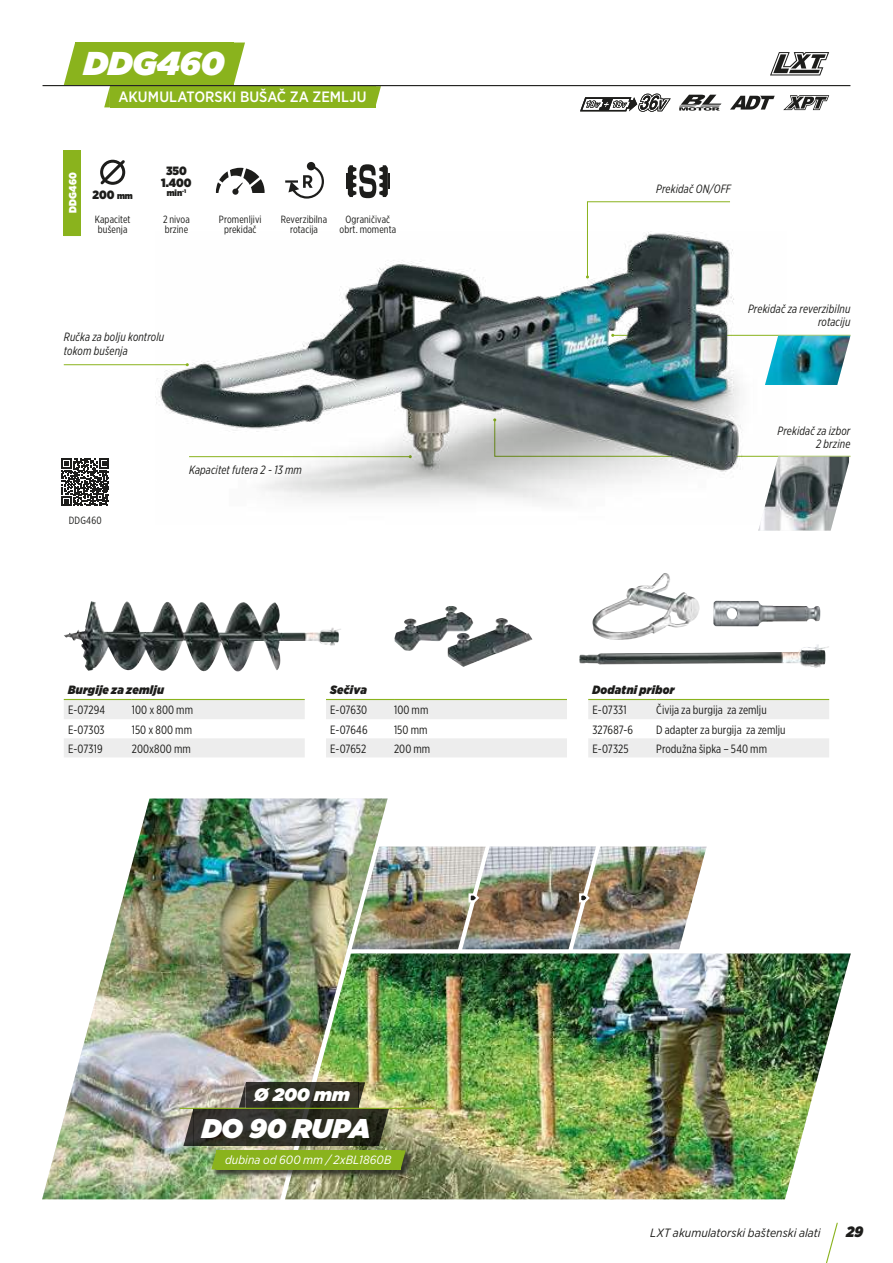
<style>
.page{position:relative;width:893px;height:1263px;background:#fff}
.page>*{position:absolute;margin:0;border:0;box-sizing:border-box;transform-origin:0 0}
.t1{font:italic 900 33px "Gotham";letter-spacing:-.01em;color:#fff}
.t2{font:italic 900 27px "Gotham";letter-spacing:-.01em;color:#fff}
.t3{font:italic 900 18px "Gotham";color:#fff}
.t4{font:500 15px "Gotham Narrow";letter-spacing:.005em;color:#fff}
.t5{font:italic 900 15px "Gotham Narrow";color:#1d1d1b}
.t6{font:12px "Gotham X Narrow";letter-spacing:.005em;color:#1d1d1b}
.t7{font:italic 12px/13.5px "Gotham X Narrow";letter-spacing:.01em;color:#1d1d1b;text-align:right}
.t8{font:italic 900 12px "Gotham Narrow";letter-spacing:.02em;color:#1d1d1b}
.t9{font:italic 12px "Gotham Narrow";letter-spacing:.005em;color:#1d1d1b}
.t10{font:italic 12px "Gotham Narrow";letter-spacing:.01em;color:#fff}
.t11{font:900 12px/12px "Gotham Narrow";color:#1d1d1b;text-align:center}
.t12{font:10.5px/10.5px "Gotham X Narrow";letter-spacing:.01em;color:#1d1d1b;text-align:center}
.t13{font:900 10.5px "Gotham Narrow";letter-spacing:.02em;color:#fff}
.t14{font:900 9px "Gotham Narrow";color:#1d1d1b}
.s1{font-size:9px}
</style>
<div class="page">
<hr style="left:613px;top:335px;width:237px;height:1px;background:#8ab31d">
<svg style="left:587px;top:201px;width:143px;height:30px"></svg>
<hr style="left:64px;top:364px;width:123px;height:1px;background:#8ab31d">
<img style="left:42px;top:798px;width:346px;height:401px">
<img style="left:285px;top:953px;width:566px;height:246px">
<img style="left:155px;top:231px;width:632px;height:269px">
<img style="left:64px;top:602px;width:277px;height:69px">
<img style="left:713px;top:601px;width:107px;height:25px">
<img style="left:592px;top:573px;width:107px;height:67px">
<img style="left:579px;top:644px;width:250px;height:24px">
<img style="left:394px;top:606px;width:107px;height:45px">
<img style="left:352px;top:846px;width:355px;height:103px">
<div style="left:75px;top:43px;width:159px;height:42px;background:#8ab31d"></div>
<svg style="left:64px;top:43px;width:11px;height:42px"></svg>
<svg style="left:234px;top:43px;width:11px;height:41px"></svg>
<svg style="left:770px;top:52px;width:59px;height:23px"></svg>
<div style="left:110px;top:86px;width:265px;height:21px;background:#8ab31d"></div>
<svg style="left:104px;top:86px;width:6px;height:21px"></svg>
<svg style="left:375px;top:86px;width:6px;height:21px"></svg>
<svg style="left:580px;top:94px;width:91px;height:18px"></svg>
<svg style="left:783px;top:95px;width:46px;height:15px"></svg>
<svg style="left:679px;top:95px;width:42px;height:16px"></svg>
<svg style="left:730px;top:96px;width:45px;height:14px"></svg>
<div style="left:64px;top:150px;width:17px;height:85px;background:#8ab31d"></div>
<svg style="left:64px;top:235px;width:17px;height:1px"></svg>
<svg style="left:100px;top:160px;width:26px;height:25px"></svg>
<svg style="left:216px;top:168px;width:49px;height:27px"></svg>
<svg style="left:285px;top:163px;width:39px;height:36px"></svg>
<svg style="left:346px;top:164px;width:43px;height:34px"></svg>
<svg style="left:61px;top:458px;width:48px;height:48px"></svg>
<img style="left:765px;top:336px;width:85px;height:49px">
<svg style="left:493px;top:418px;width:358px;height:84px"></svg>
<img style="left:758px;top:457px;width:91px;height:74px">
<svg style="left:64px;top:700px;width:241px;height:57px"></svg>
<hr style="left:64px;top:699px;width:68px;height:1px;background:#8ab31d">
<hr style="left:132px;top:699px;width:173px;height:1px;background:#8ab31d">
<svg style="left:326px;top:700px;width:241px;height:57px"></svg>
<hr style="left:326px;top:699px;width:68px;height:1px;background:#8ab31d">
<hr style="left:394px;top:699px;width:173px;height:1px;background:#8ab31d">
<svg style="left:588px;top:700px;width:241px;height:57px"></svg>
<hr style="left:588px;top:699px;width:68px;height:1px;background:#8ab31d">
<hr style="left:656px;top:699px;width:173px;height:1px;background:#8ab31d">
<div style="left:211px;top:1150px;width:203px;height:28px;background:#1d1d1b;opacity:.75"></div>
<div style="left:216px;top:1150px;width:185px;height:19px;background:#8ab31d"></div>
<svg style="left:211px;top:1150px;width:5px;height:19px"></svg>
<svg style="left:401px;top:1150px;width:5px;height:19px"></svg>
<svg style="left:193px;top:1109px;width:186px;height:37px;background:#2e2e26"></svg>
<svg style="left:183px;top:1109px;width:10px;height:37px"></svg>
<svg style="left:379px;top:1109px;width:10px;height:37px"></svg>
<svg style="left:246px;top:1082px;width:112px;height:26px;background:#303125"></svg>
<svg style="left:239px;top:1082px;width:7px;height:26px"></svg>
<svg style="left:358px;top:1082px;width:7px;height:26px"></svg>
<hr style="left:180px;top:1108px;width:254px;height:1px;background:#8ab31d">
<hr style="left:43px;top:85px;width:807px;height:1px;background:#1d1d1b">
<svg style="left:826px;top:1222px;width:12px;height:41px"></svg>
<h1 class="t1" style="left:84px;top:40px;width:142px">DDG460</h1>
<p class="t4" style="left:118px;top:87px;width:250px">AKUMULATORSKI BUŠAČ ZA ZEMLJU</p>
<p class="t13" style="left:66px;top:213px;width:43px;rotate:-90deg">DDG460</p>
<p class="t11" style="left:93px;top:189px;width:42px">200 <span class="s1">mm</span></p>
<p class="t11" style="left:161px;top:164px;width:32px">350<br>1.400</p>
<p class="t14" style="left:167px;top:186px;width:21px">min<sup>-1</sup></p>
<p class="t12" style="left:95px;top:214px;width:37px;text-align:left">Kapacitet bušenja</p>
<p class="t12" style="left:163px;top:214px;width:28px;text-align:left">2 nivoa brzine</p>
<p class="t12" style="left:219px;top:214px;width:44px">Promenljivi prekidač</p>
<p class="t12" style="left:281px;top:214px;width:48px">Reverzibilna rotacija</p>
<p class="t12" style="left:339px;top:214px;width:58px">Ograničivač obrt. momenta</p>
<p class="t7" style="left:64px;top:330px;width:102px;text-align:left">Ručka za bolju kontrolu tokom bušenja</p>
<p class="t12" style="left:69px;top:514px;width:34px">DDG460</p>
<p class="t7" style="left:189px;top:462px;width:114px">Kapacitet futera 2 - 13 mm</p>
<p class="t8" style="left:68px;top:682px;width:97px">Burgije za zemlju</p>
<p class="t6" style="left:68px;top:703px;width:39px">E-07294</p>
<p class="t6" style="left:132px;top:703px;width:63px">100 x 800 mm</p>
<p class="t6" style="left:68px;top:722px;width:38px">E-07303</p>
<p class="t6" style="left:132px;top:722px;width:62px">150 x 800 mm</p>
<p class="t6" style="left:68px;top:741px;width:36px">E-07319</p>
<p class="t6" style="left:132px;top:741px;width:61px">200x800 mm</p>
<p class="t8" style="left:330px;top:682px;width:38px">Sečiva</p>
<p class="t6" style="left:330px;top:703px;width:38px">E-07630</p>
<p class="t6" style="left:394px;top:703px;width:36px">100 mm</p>
<p class="t6" style="left:330px;top:722px;width:39px">E-07646</p>
<p class="t6" style="left:394px;top:722px;width:35px">150 mm</p>
<p class="t6" style="left:330px;top:741px;width:38px">E-07652</p>
<p class="t6" style="left:394px;top:741px;width:38px">200 mm</p>
<h3 class="t3" style="left:254px;top:1082px;width:97px">Ø 200 mm</h3>
<h2 class="t2" style="left:202px;top:1108px;width:170px">DO 90 RUPA</h2>
<p class="t10" style="left:225px;top:1152px;width:168px">dubina od 600 mm / 2xBL1860B</p>
<p class="t7" style="left:656px;top:182px;width:76px">Prekidač ON/OFF</p>
<p class="t7" style="left:748px;top:302px;width:104px">Prekidač za reverzibilnu rotaciju</p>
<p class="t7" style="left:778px;top:423px;width:74px">Prekidač za izbor<br>2 brzine</p>
<p class="t8" style="left:592px;top:682px;width:83px">Dodatni pribor</p>
<p class="t6" style="left:592px;top:703px;width:36px">E-07331</p>
<p class="t6" style="left:656px;top:703px;width:112px">Čivija za burgija za zemlju</p>
<p class="t6" style="left:592px;top:722px;width:42px">327687-6</p>
<p class="t6" style="left:656px;top:722px;width:131px">D adapter za burgija za zemlju</p>
<p class="t6" style="left:592px;top:741px;width:38px">E-07325</p>
<p class="t6" style="left:656px;top:741px;width:112px">Produžna šipka – 540 mm</p>
<p class="t9" style="left:650px;top:1225px;width:172px">LXT akumulatorski baštenski alati</p>
<p class="t5" style="left:846px;top:1221px;width:19px">29</p>
</div>
